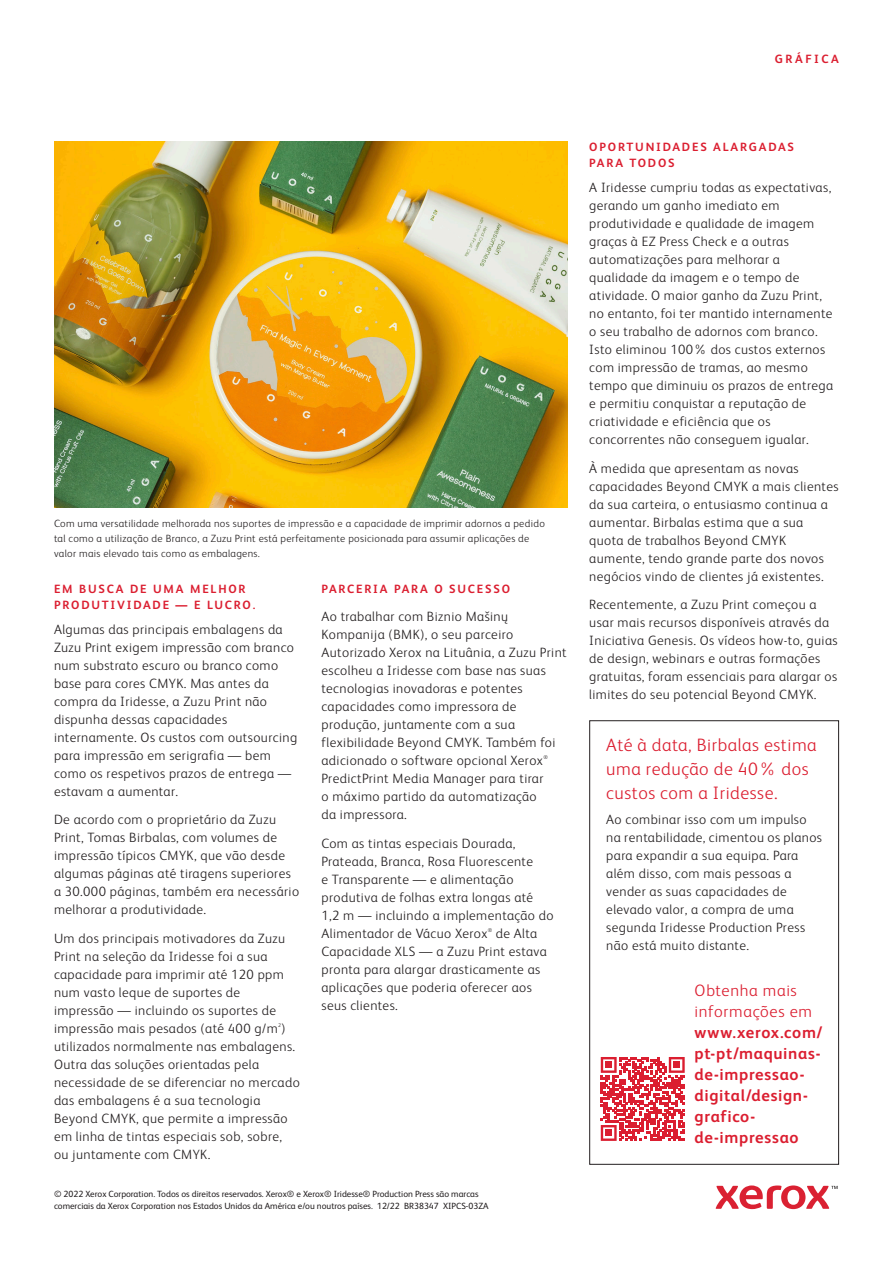
<style>
.page{position:relative;width:893px;height:1263px;background:#fff}
.page>*{position:absolute;margin:0;border:0;box-sizing:border-box;transform-origin:0 0}
.Body_Subhead{font:300 18px/24px "Xerox Sans";letter-spacing:.03em;color:#db1e30}
.Call_to_action{font:700 16.5px/21px "Xerox Sans";letter-spacing:.04em;color:#db1e30}
.Body_Text{font:300 13.5px/18px "Xerox Sans";letter-spacing:.03em;color:#231f20}
.Body_Subhead-2{font:700 12px/16.5px "Xerox Sans";letter-spacing:.15em;color:#db1e30}
.Body_Text-2{font:700 12px "Xerox Sans";letter-spacing:.15em;color:#db1e30}
.Page_Header{font:700 12px "Xerox Sans";letter-spacing:.21em;color:#db1e30}
.t1{font:300 10.5px/15px "Xerox Sans";letter-spacing:.03em;color:#231f20}
.Legal{font:9px/12px "Xerox Sans";color:#231f20}
.Body_Text-3{font:300 5.4px "Xerox Sans";color:#231f20}
.s1{font-weight:300}
</style>
<div class="page">
<svg style="left:601px;top:1057px;width:84px;height:84px"></svg>
<div style="left:605px;top:1061px;width:7px;height:7px;background:#db1e30"></div>
<div style="left:673px;top:1061px;width:7px;height:7px;background:#db1e30"></div>
<div style="left:605px;top:1129px;width:7px;height:7px;background:#db1e30"></div>
<svg style="left:716px;top:1185px;width:122px;height:24px"></svg>
<img style="left:54px;top:141px;width:513px;height:367px">
<div style="left:589px;top:720px;width:250px;height:445px;border:1px solid #231f20"></div>
<p class="Page_Header" style="left:775px;top:51px;width:66px">GRÁFICA</p>
<p class="t1" style="left:54px;top:515px;width:492px">Com uma versatilidade melhorada nos suportes de impressão e a capacidade de imprimir adornos a pedido tal como a utilização de Branco, a Zuzu Print está perfeitamente posicionada para assumir aplicações de valor mais elevado tais como as embalagens.</p>
<p class="Body_Subhead-2" style="left:54px;top:580px;width:203px">EM BUSCA DE UMA MELHOR<br>PRODUTIVIDADE — E LUCRO.</p>
<p class="Body_Text" style="left:54px;top:619px;width:245px">Algumas das principais embalagens da Zuzu Print exigem impressão com branco num substrato escuro ou branco como base para cores CMYK. Mas antes da compra da Iridesse, a Zuzu Print não dispunha dessas capacidades internamente. Os custos com outsourcing para impressão em serigrafia — bem como os respetivos prazos de entrega — estavam a aumentar.</p>
<p class="Body_Text" style="left:54px;top:810px;width:247px">De acordo com o proprietário da Zuzu Print, Tomas Birbalas, com volumes de impressão típicos CMYK, que vão desde algumas páginas até tiragens superiores a 30.000 páginas, também era necessário melhorar a produtividade.</p>
<p class="Body_Text" style="left:54px;top:929px;width:233px">Um dos principais motivadores da Zuzu Print na seleção da Iridesse foi a sua capacidade para imprimir até 120 ppm num vasto leque de suportes de impressão — incluindo os suportes de impressão mais pesados (até 400 g/m )</p>
<p class="Body_Text-3" style="left:278px;top:1021px;width:4px">2</p>
<p class="Body_Text" style="left:54px;top:1037px;width:247px">utilizados normalmente nas embalagens.<br>Outra das soluções orientadas pela necessidade de se diferenciar no mercado das embalagens é a sua tecnologia Beyond CMYK, que permite a impressão em linha de tintas especiais sob, sobre, ou juntamente com CMYK.</p>
<p class="Body_Text-2" style="left:321px;top:580px;width:190px">PARCERIA PARA O SUCESSO</p>
<p class="Body_Text" style="left:321px;top:607px;width:247px">Ao trabalhar com Biznio Mašinų Kompanija (BMK), o seu parceiro Autorizado Xerox na Lituânia, a Zuzu Print escolheu a Iridesse com base nas suas tecnologias inovadoras e potentes capacidades como impressora de produção, juntamente com a sua flexibilidade Beyond CMYK. Também foi adicionado o software opcional Xerox</p>
<p class="Body_Text-3" style="left:543px;top:753px;width:6px">®</p>
<p class="Body_Text" style="left:321px;top:769px;width:223px">PredictPrint Media Manager para tirar o máximo partido da automatização da impressora.</p>
<p class="Body_Text" style="left:321px;top:834px;width:234px">Com as tintas especiais Dourada, Prateada, Branca, Rosa Fluorescente<br>e Transparente — e alimentação produtiva de folhas extra longas até 1,2 m — incluindo a implementação do Alimentador de Vácuo Xerox</p>
<p class="Body_Text-3" style="left:488px;top:926px;width:6px">®</p>
<p class="Body_Text" style="left:321px;top:924px;width:227px;text-indent:174px">de Alta<br>Capacidade XLS — a Zuzu Print estava pronta para alargar drasticamente as aplicações que poderia oferecer aos seus clientes.</p>
<p class="Legal" style="left:54px;top:1187px;width:436px">© 2022 Xerox Corporation. Todos os direitos reservados. Xerox® e Xerox® Iridesse® Production Press são marcas comerciais da Xerox Corporation nos Estados Unidos da América e/ou noutros países. 12/22 BR38347 XIPCS-03ZA</p>
<p class="Body_Subhead-2" style="left:589px;top:138px;width:206px">OPORTUNIDADES ALARGADAS<br>PARA TODOS</p>
<p class="Body_Text" style="left:589px;top:177px;width:245px">A Iridesse cumpriu todas as expectativas, gerando um ganho imediato em produtividade e qualidade de imagem graças à EZ Press Check e a outras automatizações para melhorar a qualidade da imagem e o tempo de atividade. O maior ganho da Zuzu Print, no entanto, foi ter mantido internamente o seu trabalho de adornos com branco.<br>Isto eliminou 100% dos custos externos com impressão de tramas, ao mesmo tempo que diminuiu os prazos de entrega e permitiu conquistar a reputação de criatividade e eficiência que os concorrentes não conseguem igualar.</p>
<p class="Body_Text" style="left:589px;top:458px;width:251px">À medida que apresentam as novas capacidades Beyond CMYK a mais clientes da sua carteira, o entusiasmo continua a aumentar. Birbalas estima que a sua quota de trabalhos Beyond CMYK aumente, tendo grande parte dos novos negócios vindo de clientes já existentes.</p>
<p class="Body_Text" style="left:589px;top:595px;width:250px">Recentemente, a Zuzu Print começou a usar mais recursos disponíveis através da Iniciativa Genesis. Os vídeos how-to, guias de design, webinars e outras formações gratuitas, foram essenciais para alargar os limites do seu potencial Beyond CMYK.</p>
<p class="Body_Subhead" style="left:606px;top:732px;width:212px">Até à data, Birbalas estima uma redução de 40% dos custos com a Iridesse.</p>
<p class="Body_Text" style="left:606px;top:809px;width:217px">Ao combinar isso com um impulso na rentabilidade, cimentou os planos para expandir a sua equipa. Para além disso, com mais pessoas a vender as suas capacidades de elevado valor, a compra de uma segunda Iridesse Production Press não está muito distante.</p>
<p class="Call_to_action" style="left:695px;top:979px;width:129px"><span class="s1">Obtenha mais informações em </span>www.xerox.com/ pt-pt/maquinas&shy;de-impressao&shy;digital/design&shy;grafico&shy;de-impressao</p>
</div>
